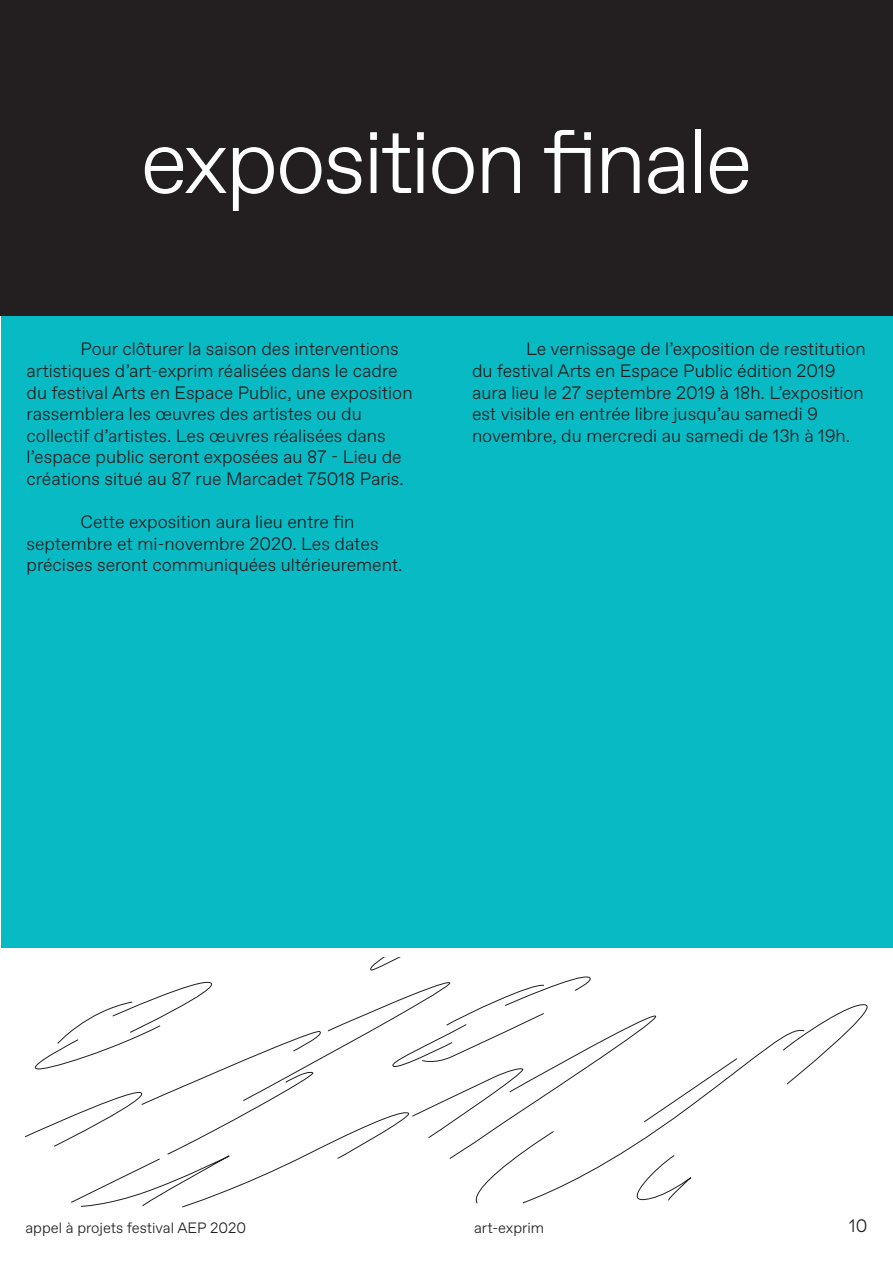
<style>
.page{position:relative;width:893px;height:1263px;background:#fff}
.page>*{position:absolute;margin:0;border:0;box-sizing:border-box;transform-origin:0 0}
.t1{font:300 90px "Favorit Std";letter-spacing:-.03em;color:#fff}
.t2{font:300 18px/21.6px "Favorit Std";color:#231f20}
.t3{font:300 15px "Favorit Std";color:#231f20}
</style>
<div class="page">
<div style="left:1px;top:316px;width:892px;height:631px;background:#08bac4"></div>
<div style="left:0;top:0;width:893px;height:316px;background:#231f20"></div>
<svg style="left:782px;top:1004px;width:85px;height:81px"></svg>
<svg style="left:26px;top:957px;width:712px;height:251px"></svg>
<h1 class="t1" style="left:140px;top:102px;width:614px">exposition finale</h1>
<p class="t2" style="left:27px;top:338px;width:388px;text-indent:54px">Pour clôturer la saison des interventions artistiques d’art-exprim réalisées dans le cadre du festival Arts en Espace Public, une exposition rassemblera les œuvres des artistes ou du collectif d’artistes. Les œuvres réalisées dans l’espace public seront exposées au 87 - Lieu de créations situé au 87 rue Marcadet 75018 Paris.</p>
<p class="t2" style="left:27px;top:510px;width:378px;text-indent:54px">Cette exposition aura lieu entre fin septembre et mi-novembre 2020. Les dates précises seront communiquées ultérieurement.</p>
<p class="t2" style="left:472px;top:338px;width:395px;text-indent:54px">Le vernissage de l’exposition de restitution du festival Arts en Espace Public édition 2019 aura lieu le 27 septembre 2019 à 18h. L’exposition est visible en entrée libre jusqu’au samedi 9 novembre, du mercredi au samedi de 13h à 19h.</p>
<p class="t3" style="left:26px;top:1217px;width:222px">appel à projets festival AEP 2020</p>
<p class="t3" style="left:474px;top:1217px;width:72px">art-exprim</p>
<p class="t2" style="left:849px;top:1214px;width:20px">10</p>
</div>
